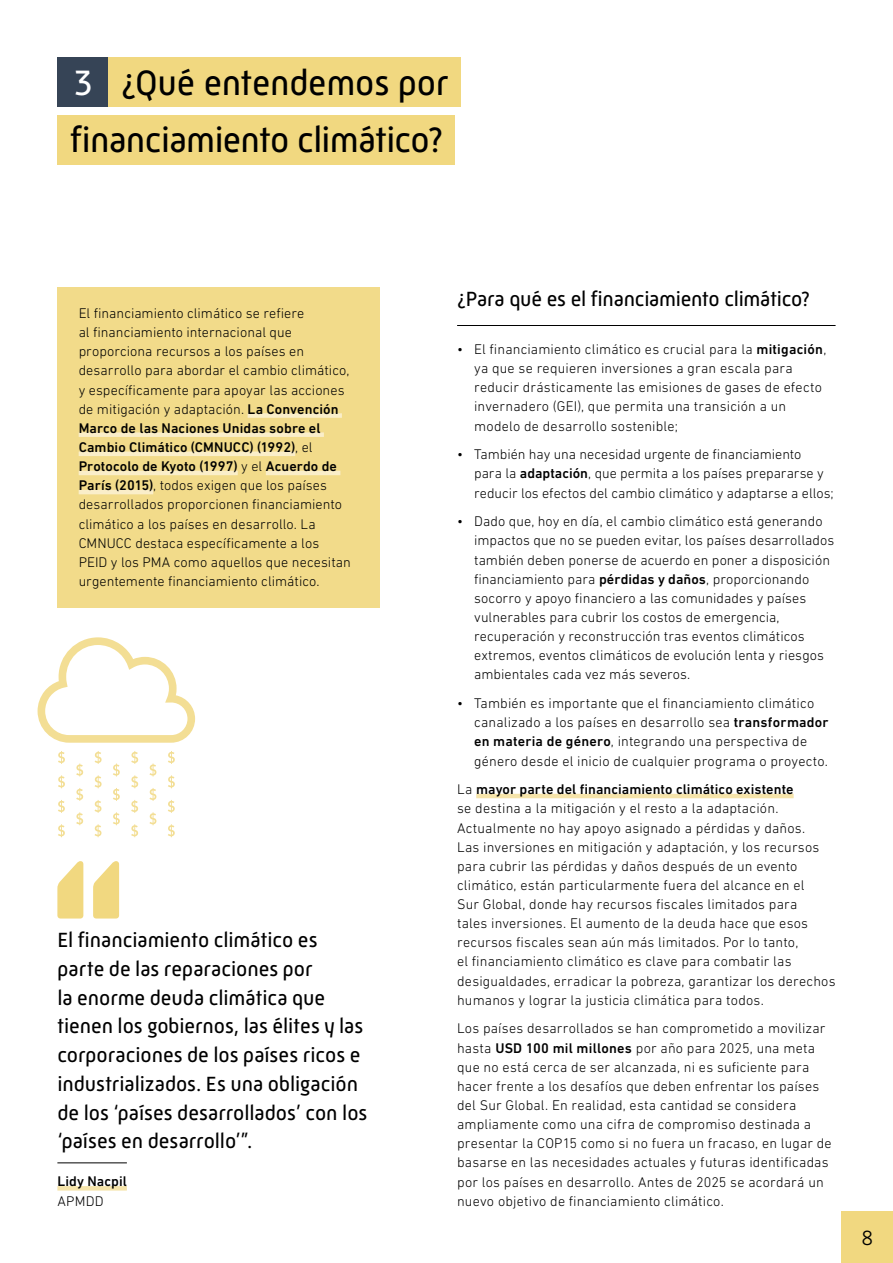
<style>
.page{position:relative;width:893px;height:1263px;background:#fff}
.page>*{position:absolute;margin:0;border:0;box-sizing:border-box;transform-origin:0 0}
.t1{font:36px/57.4px "Mic 32 New";letter-spacing:-.015em;color:#000}
.t2{font:21px/28.7px "Mic 32 New";letter-spacing:-.005em;color:#000}
.t3{font:300 21px "Mic 32 New";color:#000}
.t4{font:300 14.25px/19.2px "DIN Next LT Pro";letter-spacing:.01em;color:#000}
.t5{font:500 14.25px "DIN Next LT Pro";letter-spacing:.01em;color:#000}
.s1{color:#fff}
.s2{font-weight:500}
</style>
<div class="page">
<hr style="left:57px;top:1162px;width:70px;height:1px;background:#000">
<hr style="left:57px;top:1186px;width:70px;height:4px;background:#f6e4aa">
<svg style="left:57px;top:861px;width:62px;height:57px"></svg>
<div style="left:57px;top:57px;width:51px;height:50px;background:#364456"></div>
<div style="left:108px;top:57px;width:353px;height:50px;background:#f1d880"></div>
<div style="left:57px;top:115px;width:398px;height:50px;background:#f1d880"></div>
<div style="left:57px;top:287px;width:323px;height:320px;background:#f2db8a"></div>
<div style="left:248px;top:413px;width:94px;height:5px;background:#faeec9"></div>
<div style="left:79px;top:432px;width:245px;height:5px;background:#faeec9"></div>
<hr style="left:79px;top:452px;width:216px;height:4px;background:#faeec9">
<hr style="left:79px;top:471px;width:159px;height:4px;background:#faeec9">
<hr style="left:266px;top:471px;width:74px;height:4px;background:#faeec9">
<hr style="left:79px;top:490px;width:74px;height:4px;background:#faeec9">
<hr style="left:457px;top:325px;width:379px;height:1px;background:#000">
<hr style="left:476px;top:794px;width:318px;height:4px;background:#f6e4aa">
<div style="left:842px;top:1212px;width:51px;height:51px;background:#f1d880"></div>
<svg style="left:38px;top:637px;width:157px;height:106px"></svg>
<svg style="left:58px;top:751px;width:7px;height:13px"></svg>
<svg style="left:58px;top:775px;width:7px;height:13px"></svg>
<svg style="left:58px;top:800px;width:7px;height:13px"></svg>
<svg style="left:58px;top:824px;width:7px;height:13px"></svg>
<svg style="left:76px;top:763px;width:7px;height:13px"></svg>
<svg style="left:76px;top:788px;width:7px;height:13px"></svg>
<svg style="left:76px;top:812px;width:7px;height:13px"></svg>
<svg style="left:95px;top:751px;width:7px;height:13px"></svg>
<svg style="left:95px;top:775px;width:7px;height:13px"></svg>
<svg style="left:95px;top:800px;width:6px;height:13px"></svg>
<svg style="left:95px;top:824px;width:6px;height:13px"></svg>
<svg style="left:113px;top:763px;width:7px;height:13px"></svg>
<svg style="left:113px;top:788px;width:7px;height:13px"></svg>
<svg style="left:113px;top:812px;width:7px;height:13px"></svg>
<svg style="left:131px;top:751px;width:7px;height:13px"></svg>
<svg style="left:131px;top:775px;width:7px;height:13px"></svg>
<svg style="left:131px;top:800px;width:7px;height:13px"></svg>
<svg style="left:131px;top:824px;width:7px;height:13px"></svg>
<svg style="left:149px;top:763px;width:7px;height:13px"></svg>
<svg style="left:149px;top:788px;width:7px;height:13px"></svg>
<svg style="left:149px;top:812px;width:7px;height:13px"></svg>
<svg style="left:168px;top:751px;width:7px;height:13px"></svg>
<svg style="left:168px;top:775px;width:7px;height:13px"></svg>
<svg style="left:168px;top:800px;width:7px;height:13px"></svg>
<svg style="left:168px;top:824px;width:7px;height:13px"></svg>
<h1 class="t1" style="left:70px;top:53px;width:380px"><span class="s1">3</span> ¿Qué entendemos por financiamiento climático?</h1>
<p class="t4" style="left:79px;top:303px;width:274px">El financiamiento climático se refiere<br>al financiamiento internacional que proporciona recursos a los países en desarrollo para abordar el cambio climático, y específicamente para apoyar las acciones de mitigación y adaptación. <span class="s2">La Convención Marco de las Naciones Unidas sobre el Cambio Climático (CMNUCC) (1992)</span>, el <span class="s2">Protocolo de Kyoto (1997)</span> y el <span class="s2">Acuerdo de París (2015)</span>, todos exigen que los países desarrollados proporcionen financiamiento climático a los países en desarrollo. La CMNUCC destaca específicamente a los PEID y los PMA como aquellos que necesitan urgentemente financiamiento climático.</p>
<p class="t2" style="left:57px;top:926px;width:312px">El financiamiento climático es parte de las reparaciones por<br>la enorme deuda climática que tienen los gobiernos, las élites y las corporaciones de los países ricos e industrializados. Es una obligación de los ‘países desarrollados’ con los ‘países en desarrollo’”.</p>
<p class="t5" style="left:57px;top:1173px;width:71px">Lidy Nacpil</p>
<p class="t4" style="left:57px;top:1191px;width:48px">APMDD</p>
<h2 class="t2" style="left:457px;top:285px;width:355px">¿Para qué es el financiamiento climático?</h2>
<p class="t4" style="left:474px;top:339px;width:354px;text-indent:-17px">• El financiamiento climático es crucial para la <span class="s2">mitigación</span>, ya que se requieren inversiones a gran escala para reducir drásticamente las emisiones de gases de efecto invernadero (GEI), que permita una transición a un modelo de desarrollo sostenible;</p>
<p class="t4" style="left:474px;top:445px;width:361px;text-indent:-17px">• También hay una necesidad urgente de financiamiento<br>para la <span class="s2">adaptación</span>, que permita a los países prepararse y reducir los efectos del cambio climático y adaptarse a ellos;</p>
<p class="t4" style="left:474px;top:512px;width:362px;text-indent:-17px">• Dado que, hoy en día, el cambio climático está generando impactos que no se pueden evitar, los países desarrollados también deben ponerse de acuerdo en poner a disposición financiamiento para <span class="s2">pérdidas y daños</span>, proporcionando socorro y apoyo financiero a las comunidades y países vulnerables para cubrir los costos de emergencia, recuperación y reconstrucción tras eventos climáticos extremos, eventos climáticos de evolución lenta y riesgos ambientales cada vez más severos.</p>
<p class="t4" style="left:474px;top:693px;width:356px;text-indent:-17px">• También es importante que el financiamiento climático canalizado a los países en desarrollo sea <span class="s2">transformador en materia de género</span>, integrando una perspectiva de género desde el inicio de cualquier programa o proyecto.</p>
<p class="t4" style="left:457px;top:780px;width:380px">La <span class="s2">mayor parte del financiamiento climático existente<br></span>se destina a la mitigación y el resto a la adaptación.<br>Actualmente no hay apoyo asignado a pérdidas y daños.<br>Las inversiones en mitigación y adaptación, y los recursos para cubrir las pérdidas y daños después de un evento climático, están particularmente fuera del alcance en el<br>Sur Global, donde hay recursos fiscales limitados para<br>tales inversiones. El aumento de la deuda hace que esos recursos fiscales sean aún más limitados. Por lo tanto,<br>el financiamiento climático es clave para combatir las desigualdades, erradicar la pobreza, garantizar los derechos humanos y lograr la justicia climática para todos.</p>
<p class="t4" style="left:457px;top:1019px;width:376px">Los países desarrollados se han comprometido a movilizar hasta <span class="s2">USD 100 mil millones</span> por año para 2025, una meta que no está cerca de ser alcanzada, ni es suficiente para hacer frente a los desafíos que deben enfrentar los países del Sur Global. En realidad, esta cantidad se considera ampliamente como una cifra de compromiso destinada a presentar la COP15 como si no fuera un fracaso, en lugar de basarse en las necesidades actuales y futuras identificadas por los países en desarrollo. Antes de 2025 se acordará un nuevo objetivo de financiamiento climático.</p>
<h2 class="t3" style="left:862px;top:1225px;width:13px">8</h2>
</div>
